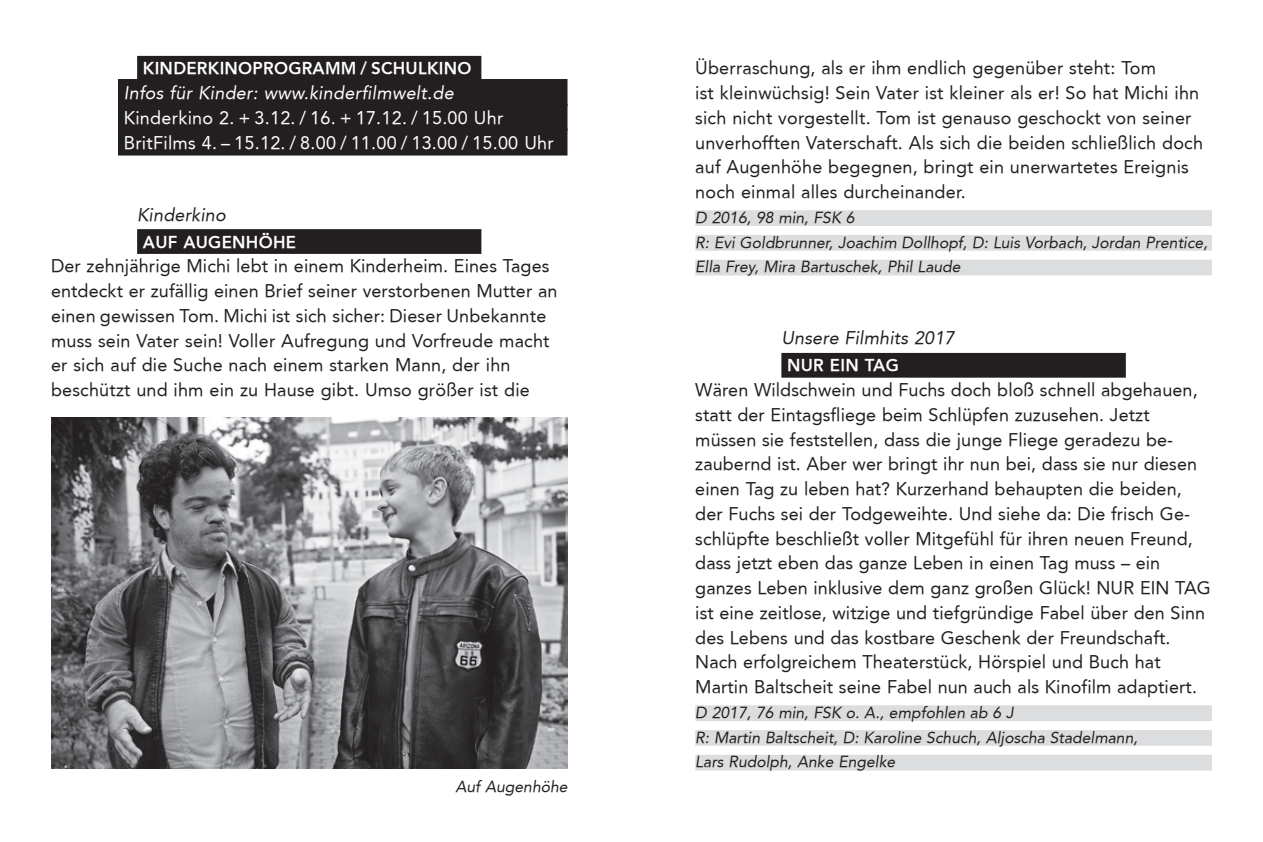
<style>
.page{position:relative;width:1263px;height:842px;background:#fff}
.page>*{position:absolute;margin:0;border:0;box-sizing:border-box;transform-origin:0 0}
.t1{font:18px/24.8px "Avenir";letter-spacing:.005em;color:#231f20}
.t2{font:18px/24.8px "Avenir";letter-spacing:.015em;color:#fff}
.t3{font:italic 18px "Avenir";letter-spacing:.015em;color:#fff}
.t4{font:italic 18px "Avenir";letter-spacing:.01em;color:#231f20}
.t5{font:800 16.88px "Avenir";letter-spacing:.015em;color:#fff}
.t6{font:italic 15.75px/24.8px "Avenir";color:#231f20}
</style>
<div class="page">
<div style="left:695px;top:210px;width:517px;height:16px;background:#dcdddf"></div>
<div style="left:695px;top:235px;width:517px;height:16px;background:#dcdddf"></div>
<div style="left:695px;top:260px;width:517px;height:15px;background:#dcdddf"></div>
<div style="left:781px;top:353px;width:345px;height:25px;background:#231f20"></div>
<div style="left:695px;top:705px;width:517px;height:16px;background:#dcdddf"></div>
<div style="left:695px;top:730px;width:517px;height:16px;background:#dcdddf"></div>
<div style="left:695px;top:755px;width:517px;height:15px;background:#dcdddf"></div>
<div style="left:137px;top:56px;width:344px;height:25px;background:#231f20"></div>
<div style="left:118px;top:79px;width:449px;height:27px;background:#231f20"></div>
<div style="left:118px;top:104px;width:449px;height:27px;background:#231f20"></div>
<div style="left:118px;top:129px;width:449px;height:27px;background:#231f20"></div>
<div style="left:137px;top:229px;width:344px;height:25px;background:#231f20"></div>
<img style="left:51px;top:418px;width:517px;height:351px">
<p class="t5" style="left:143px;top:58px;width:330px">KINDERKINOPROGRAMM / SCHULKINO</p>
<p class="t3" style="left:124px;top:82px;width:331px">Infos für Kinder: www.kinderfilmwelt.de</p>
<p class="t2" style="left:124px;top:105px;width:432px">Kinderkino 2. + 3.12. / 16. + 17.12. / 15.00 Uhr<br>BritFilms 4. – 15.12. / 8.00 / 11.00 / 13.00 / 15.00 Uhr</p>
<p class="t4" style="left:137px;top:204px;width:90px">Kinderkino</p>
<p class="t5" style="left:143px;top:232px;width:155px">AUF AUGENHÖHE</p>
<p class="t1" style="left:51px;top:254px;width:508px">Der zehnjährige Michi lebt in einem Kinderheim. Eines Tages entdeckt er zufällig einen Brief seiner verstorbenen Mutter an einen gewissen Tom. Michi ist sich sicher: Dieser Unbekannte muss sein Vater sein! Voller Aufregung und Vorfreude macht er sich auf die Suche nach einem starken Mann, der ihn beschützt und ihm ein zu Hause gibt. Umso größer ist die</p>
<p class="t6" style="left:455px;top:774px;width:114px">Auf Augenhöhe</p>
<p class="t1" style="left:695px;top:56px;width:509px">Überraschung, als er ihm endlich gegenüber steht: Tom<br>ist kleinwüchsig! Sein Vater ist kleiner als er! So hat Michi ihn sich nicht vorgestellt. Tom ist genauso geschockt von seiner unverhofften Vaterschaft. Als sich die beiden schließlich doch auf Augenhöhe begegnen, bringt ein unerwartetes Ereignis noch einmal alles durcheinander.</p>
<p class="t6" style="left:695px;top:205px;width:514px">D 2016, 98 min, FSK 6<br>R: Evi Goldbrunner, Joachim Dollhopf, D: Luis Vorbach, Jordan Prentice,<br>Ella Frey, Mira Bartuschek, Phil Laude</p>
<p class="t4" style="left:781px;top:328px;width:175px">Unsere Filmhits 2017</p>
<p class="t5" style="left:787px;top:355px;width:113px">NUR EIN TAG</p>
<p class="t1" style="left:695px;top:377px;width:517px">Wären Wildschwein und Fuchs doch bloß schnell abgehauen, statt der Eintagsfliege beim Schlüpfen zuzusehen. Jetzt müssen sie feststellen, dass die junge Fliege geradezu be&shy;zaubernd ist. Aber wer bringt ihr nun bei, dass sie nur diesen einen Tag zu leben hat? Kurzerhand behaupten die beiden, der Fuchs sei der Todgeweihte. Und siehe da: Die frisch Ge&shy;schlüpfte beschließt voller Mitgefühl für ihren neuen Freund, dass jetzt eben das ganze Leben in einen Tag muss – ein ganzes Leben inklusive dem ganz großen Glück! NUR EIN TAG ist eine zeitlose, witzige und tiefgründige Fabel über den Sinn des Lebens und das kostbare Geschenk der Freundschaft.<br>Nach erfolgreichem Theaterstück, Hörspiel und Buch hat Martin Baltscheit seine Fabel nun auch als Kinofilm adaptiert.</p>
<p class="t6" style="left:695px;top:700px;width:444px">D 2017, 76 min, FSK o. A., empfohlen ab 6 J<br>R: Martin Baltscheit, D: Karoline Schuch, Aljoscha Stadelmann,<br>Lars Rudolph, Anke Engelke</p>
</div>
